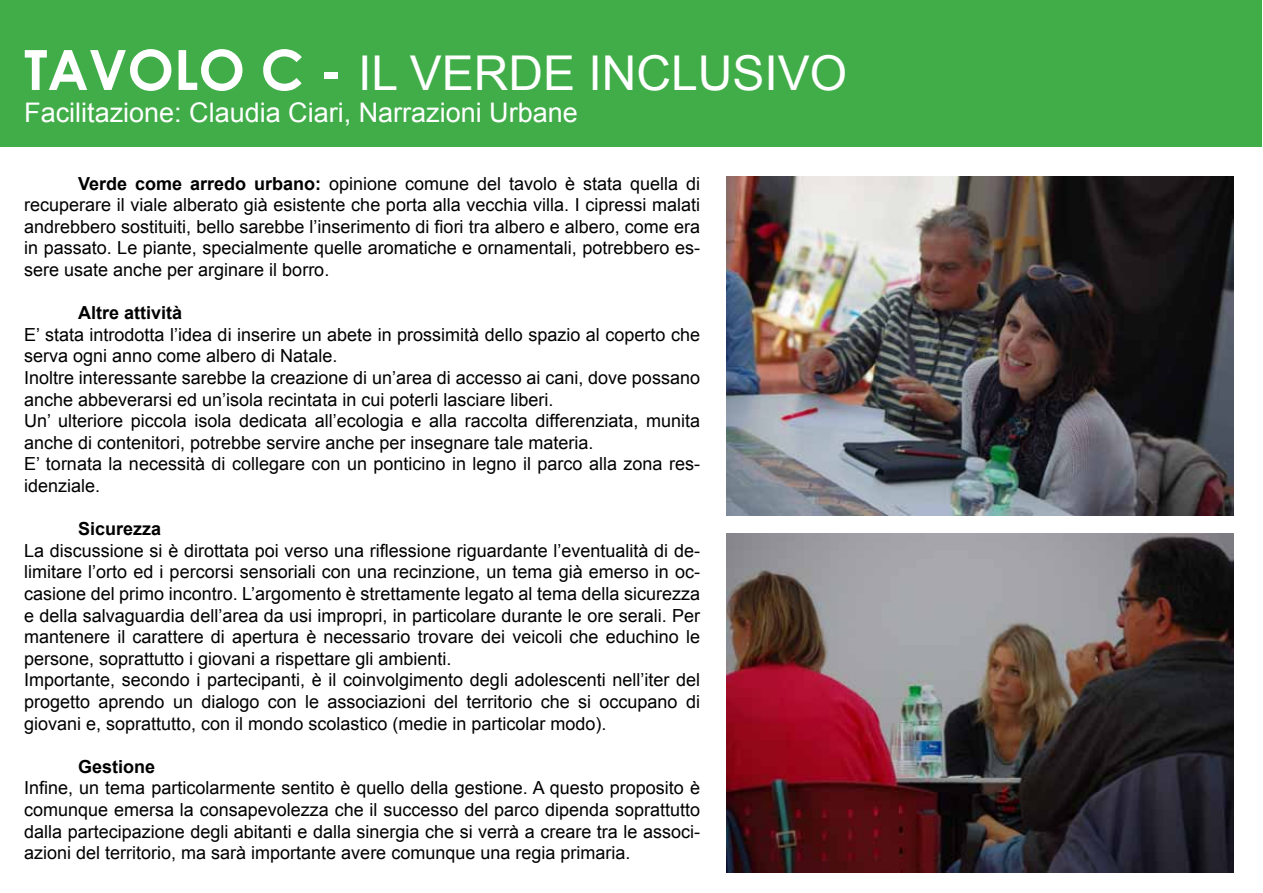
<style>
.page{position:relative;width:1263px;height:893px;background:#fff}
.page>*{position:absolute;margin:0;border:0;box-sizing:border-box;transform-origin:0 0}
.t1{font:700 55.5px "Century Gothic";color:#fff}
.t2{font:48px "Arial";color:#fff}
.t3{font:27px "Arial";color:#fff}
.t4{font:18px/21.6px "Arial";color:#000;text-align:justify}
.t5{font:700 18px "Arial";color:#000}
.s1{font-family:"Arial";font-weight:400;font-size:48px}
.s2{font-weight:700}
</style>
<div class="page">
<div style="left:1px;top:1px;width:1261px;height:146px;background:#41ad49"></div>
<img style="left:726px;top:176px;width:507px;height:340px">
<img style="left:726px;top:533px;width:507px;height:340px">
<h1 class="t1" style="left:24px;top:28px;width:451px">TAVOLO C - <span class="s1">Il verde</span></h1>
<h2 class="t2" style="left:588px;top:42px;width:250px">inclusivo</h2>
<h3 class="t3" style="left:24px;top:95px;width:555px">Facilitazione: Claudia Ciari, Narrazioni U rbane</h3>
<p class="t4" style="left:24px;top:173px;width:677px;text-indent:54px"><span class="s2">Verde come arredo urbano:</span> opinione comune del tavolo è stata quella di recuperare il viale alberato già esistente che porta alla vecchia villa. I cipressi malati andrebbero sostituiti, bello sarebbe l’inserimento di fiori tra albero e albero, come era in passato. Le piante, specialmente quelle aromatiche e ornamentali, potrebbero es&shy;sere usate anche per arginare il borro.</p>
<p class="t5" style="left:78px;top:301px;width:106px">Altre attività</p>
<p class="t4" style="left:24px;top:324px;width:677px;text-align:left">E’ stata introdotta l’idea di inserire un abete in prossimità dello spazio al coperto che serva ogni anno come albero di Natale.<br>Inoltre interessante sarebbe la creazione di un’area di accesso ai cani, dove possano anche abbeverarsi ed un’isola recintata in cui poterli lasciare liberi.<br>U n’ ulteriore piccola isola dedicata all’ecologia e alla raccolta differenziata, munita anche di contenitori, potrebbe servire anche per insegnare tale materia.<br>E’ tornata la necessità di collegare con un ponticino in legno il parco alla zona res&shy;idenziale.</p>
<p class="t5" style="left:78px;top:517px;width:85px">Sicurezza</p>
<p class="t4" style="left:24px;top:540px;width:677px;text-align:left">La discussione si è dirottata poi verso una riflessione riguardante l’eventualità di de&shy;limitare l’orto ed i percorsi sensoriali con una recinzione, un tema già emerso in oc&shy;casione del primo incontro. L’argomento è strettamente legato al tema della sicurezza e della salvaguardia dell’area da usi impropri, in particolare durante le ore serali. Per mantenere il carattere di apertura è necessario trovare dei veicoli che educhino le persone, soprattutto i giovani a rispettare gli ambienti.<br>Importante, secondo i partecipanti, è il coinvolgimento degli adolescenti nell’iter del progetto aprendo un dialogo con le associazioni del territorio che si occupano di giovani e, soprattutto, con il mondo scolastico (medie in particolar modo).</p>
<p class="t5" style="left:78px;top:754px;width:79px">Gestione</p>
<p class="t4" style="left:24px;top:777px;width:677px">Infine, un tema particolarmente sentito è quello della gestione. A questo proposito è comunque emersa la consapevolezza che il successo del parco dipenda soprattutto dalla partecipazione degli abitanti e dalla sinergia che si verrà a creare tra le associ&shy;azioni del territorio, ma sarà importante avere comunque una regia primaria.</p>
</div>
